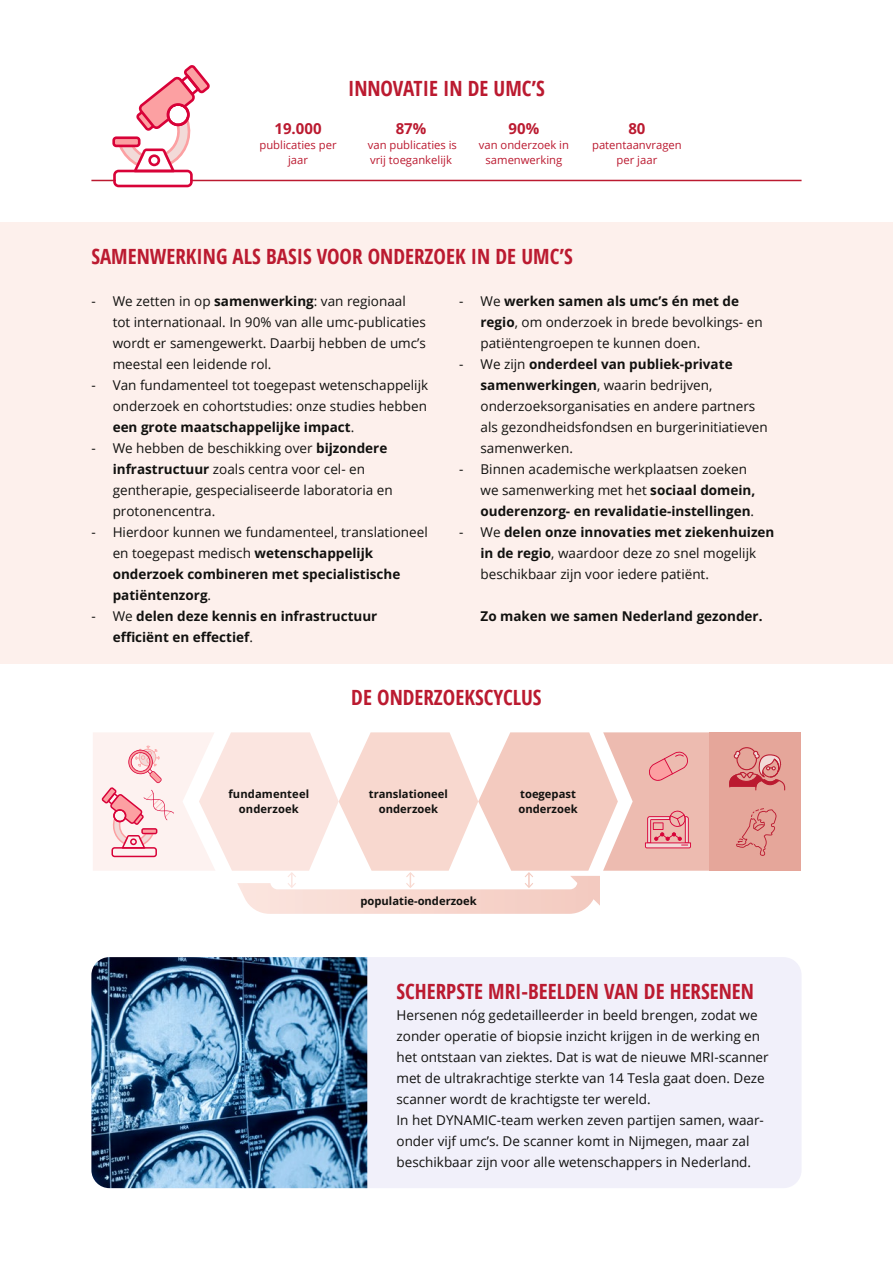
<style>
.page{position:relative;width:893px;height:1263px;background:#fff}
.page>*{position:absolute;margin:0;border:0;box-sizing:border-box;transform-origin:0 0}
.t1{font:700 condensed 21px "Open Sans";color:#bb1a30}
.t2{font:700 15px "Open Sans";color:#bb1a30}
.t3{font:13.5px/21px "Open Sans";color:#11110f}
.t4{font:700 13.5px/21px "Open Sans";color:#11110f}
.t5{font:11.25px/15.3px "Open Sans";color:#bb1a30;text-align:center}
.t6{font:700 11.25px/15px "Open Sans";color:#11110f;text-align:center}
.s1{font-weight:700}
.s2{font-weight:400}
</style>
<div class="page">
<svg style="left:93px;top:732px;width:707px;height:182px"></svg>
<hr style="left:91px;top:180px;width:710px;height:1px;background:#bb1a30">
<div style="left:0;top:222px;width:893px;height:441px;background:#fdf0ec"></div>
<div style="left:91px;top:957px;width:710px;height:231px;background:#f1f0fa;border-radius:18px"></div>
<svg style="left:112px;top:65px;width:98px;height:122px"></svg>
<img style="left:91px;top:957px;width:276px;height:231px">
<p class="t2" style="left:274px;top:118px;width:49px">19.000</p>
<p class="t5" style="left:259px;top:137px;width:79px">publicaties per jaar</p>
<h1 class="t1" style="left:348px;top:74px;width:198px">INNOVATIE IN DE UMC’S</h1>
<p class="t2" style="left:396px;top:118px;width:32px">87%</p>
<p class="t5" style="left:368px;top:137px;width:91px;text-align:left">van publicaties is vrij toegankelijk</p>
<p class="t2" style="left:509px;top:118px;width:32px">90%</p>
<p class="t5" style="left:479px;top:137px;width:92px">van onderzoek in samenwerking</p>
<p class="t2" style="left:628px;top:118px;width:19px">80</p>
<p class="t5" style="left:592px;top:137px;width:91px">patentaanvragen per jaar</p>
<h1 class="t1" style="left:91px;top:242px;width:483px">SAMENWERKING ALS BASIS VOOR ONDERZOEK IN DE UMC’S</h1>
<p class="t3" style="left:113px;top:290px;width:315px;text-indent:-21px">- We zetten in op <span class="s1">samenwerking</span>: van regionaal tot internationaal. In 90% van alle umc-publicaties wordt er samengewerkt. Daarbij hebben de umc’s meestal een leidende rol.</p>
<p class="t3" style="left:113px;top:374px;width:317px;text-align:justify;text-indent:-21px">- Van fundamenteel tot toegepast wetenschappelijk onderzoek en cohortstudies: onze studies hebben <span class="s1">een grote maatschappelijke impact</span>.</p>
<p class="t3" style="left:113px;top:437px;width:281px;text-indent:-21px">- We hebben de beschikking over <span class="s1">bijzondere infrastructuur</span> zoals centra voor cel- en gentherapie, gespecialiseerde laboratoria en protonencentra.</p>
<p class="t4" style="left:113px;top:521px;width:317px;text-indent:-21px"><span class="s2">- Hierdoor kunnen we fundamenteel, translationeel en toegepast medisch</span> wetenschappelijk onderzoek combineren met specialistische patiëntenzorg<span class="s2">.</span></p>
<p class="t4" style="left:113px;top:605px;width:266px;text-indent:-21px"><span class="s2">- We</span> delen deze kennis en infrastructuur efficiënt en effectief<span class="s2">.</span></p>
<p class="t3" style="left:480px;top:290px;width:284px;text-indent:-21px">- We <span class="s1">werken samen als umc’s én met de regio</span>, om onderzoek in brede bevolkings- en patiëntengroepen te kunnen doen.</p>
<p class="t3" style="left:480px;top:353px;width:289px;text-indent:-21px">- We zijn <span class="s1">onderdeel van publiek-private samenwerkingen</span>, waarin bedrijven, onderzoeksorganisaties en andere partners als gezondheidsfondsen en burgerinitiatieven samenwerken.</p>
<p class="t3" style="left:480px;top:458px;width:276px;text-indent:-21px">- Binnen academische werkplaatsen zoeken we samenwerking met het <span class="s1">sociaal domein, ouderenzorg- en revalidatie-instellingen</span>.</p>
<p class="t3" style="left:480px;top:521px;width:295px;text-indent:-21px">- We <span class="s1">delen onze innovaties met ziekenhuizen in de regio</span>, waardoor deze zo snel mogelijk beschikbaar zijn voor iedere patiënt.</p>
<p class="t4" style="left:480px;top:605px;width:284px">Zo maken we samen Nederland gezonder.</p>
<p class="t6" style="left:228px;top:786px;width:82px">fundamenteel onderzoek</p>
<h1 class="t1" style="left:351px;top:683px;width:192px">DE ONDERZOEKSCYCLUS</h1>
<p class="t6" style="left:369px;top:786px;width:81px">translationeel onderzoek</p>
<p class="t6" style="left:518px;top:786px;width:61px;text-align:left">toegepast onderzoek</p>
<p class="t6" style="left:360px;top:893px;width:118px">populatie-onderzoek</p>
<h1 class="t1" style="left:396px;top:977px;width:359px">SCHERPSTE MRI-BEELDEN VAN DE HERSENEN</h1>
<p class="t3" style="left:396px;top:1004px;width:374px">Hersenen nóg gedetailleerder in beeld brengen, zodat we zonder operatie of biopsie inzicht krijgen in de werking en het ontstaan van ziektes. Dat is wat de nieuwe MRI-scanner met de ultrakrachtige sterkte van 14 Tesla gaat doen. Deze scanner wordt de krachtigste ter wereld.<br>In het DYNAMIC-team werken zeven partijen samen, waar&shy;onder vijf umc’s. De scanner komt in Nijmegen, maar zal beschikbaar zijn voor alle wetenschappers in Nederland.</p>
</div>
